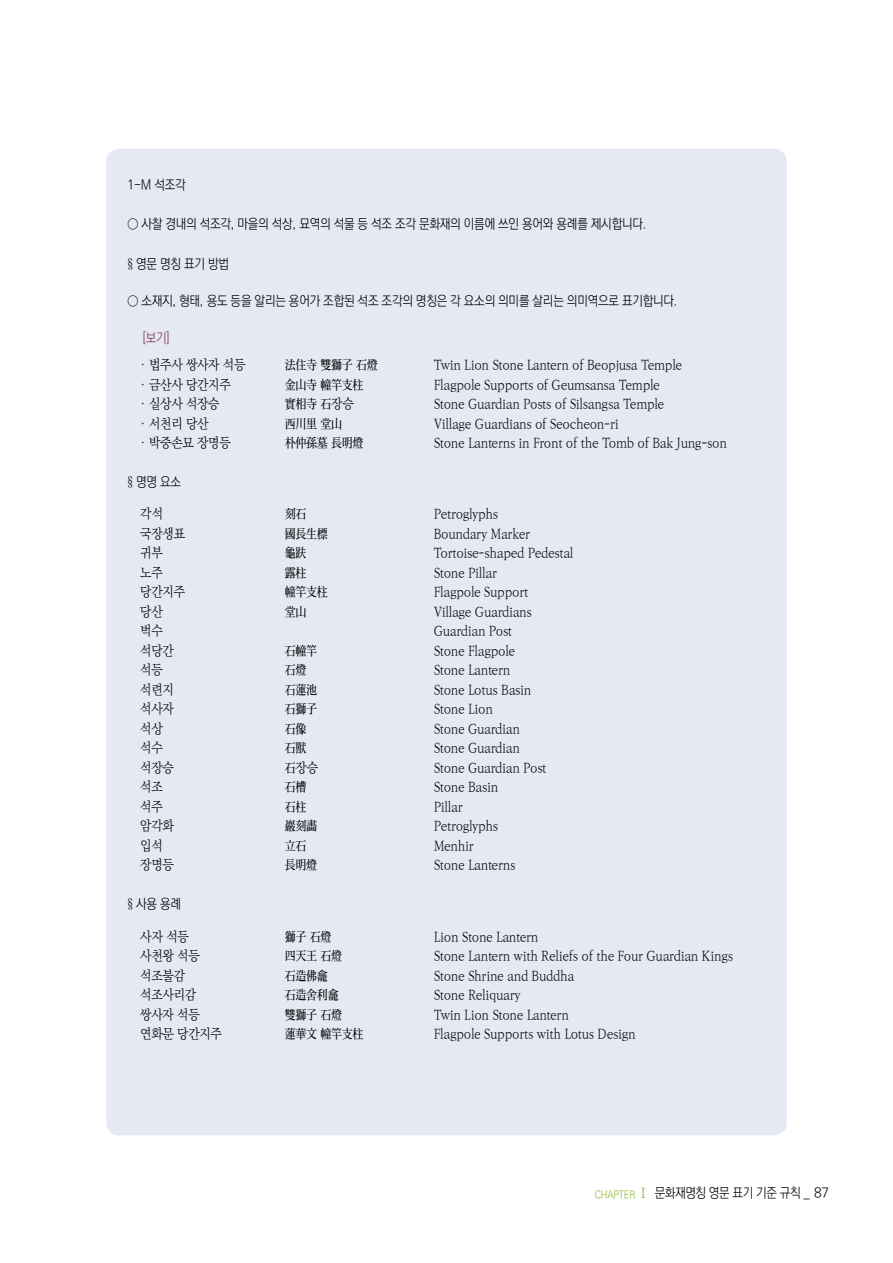
<style>
.page{position:relative;width:893px;height:1263px;background:#fff}
.page>*{position:absolute;margin:0;border:0;box-sizing:border-box;transform-origin:0 0}
.t1{font:300 13.5px "Ko Pub Batang";letter-spacing:-.02em;color:#000;scale:.9 1}
.t2{font:300 13.5px "Ko Pub Dotum";letter-spacing:-.02em;color:#000;scale:.9 1}
.t3{font:300 13.5px "Ko Pub Dotum";color:#83354e;scale:.9 1}
.s1{font-size:10.5px;color:#8eb328}
.s2{font-family:"Ko Pub Batang";color:#8eb328}
</style>
<div class="page">
<div style="left:106px;top:149px;width:681px;height:986px;background:#e4e9f4;border-radius:13px"></div>
<p class="t2" style="left:128px;top:179px;width:66px">1-M 석조각</p>
<p class="t2" style="left:128px;top:218px;width:578px">○ 사찰 경내의 석조각, 마을의 석상, 묘역의 석물 등 석조 조각 문화재의 이름에 쓰인 용어와 용례를 제시합니다.</p>
<p class="t2" style="left:128px;top:257px;width:114px">§ 영문 명칭 표기 방법</p>
<p class="t2" style="left:128px;top:294px;width:612px">○ 소재지, 형태, 용도 등을 알리는 용어가 조합된 석조 조각의 명칭은 각 요소의 의미를 살리는 의미역으로 표기합니다.</p>
<p class="t3" style="left:142px;top:331px;width:32px">[보기]</p>
<p class="t1" style="left:140px;top:358px;width:118px">· 법주사 쌍사자 석등</p>
<p class="t1" style="left:285px;top:358px;width:105px">法住寺 雙獅子 石燈</p>
<p class="t1" style="left:434px;top:358px;width:277px">Twin Lion Stone Lantern of Beopjusa Temple</p>
<p class="t1" style="left:140px;top:378px;width:102px">· 금산사 당간지주</p>
<p class="t1" style="left:285px;top:378px;width:89px">金山寺 幢竿支柱</p>
<p class="t1" style="left:434px;top:378px;width:253px">Flagpole Supports of Geumsansa Temple</p>
<p class="t1" style="left:140px;top:397px;width:90px">· 실상사 석장승</p>
<p class="t1" style="left:285px;top:397px;width:78px">實相寺 石장승</p>
<p class="t1" style="left:434px;top:397px;width:257px">Stone Guardian Posts of Silsangsa Temple</p>
<p class="t1" style="left:140px;top:417px;width:77px">· 서천리 당산</p>
<p class="t1" style="left:285px;top:417px;width:65px">西川里 堂山</p>
<p class="t1" style="left:434px;top:417px;width:207px">Village Guardians of Seocheon-ri</p>
<p class="t1" style="left:140px;top:436px;width:102px">· 박중손묘 장명등</p>
<p class="t1" style="left:285px;top:436px;width:89px">朴仲孫墓 長明燈</p>
<p class="t1" style="left:434px;top:436px;width:327px">Stone Lanterns in Front of the Tomb of Bak Jung-son</p>
<p class="t2" style="left:128px;top:475px;width:61px">§ 명명 요소</p>
<p class="t1" style="left:140px;top:507px;width:27px">각석</p>
<p class="t1" style="left:285px;top:507px;width:26px">刻石</p>
<p class="t1" style="left:434px;top:507px;width:73px">Petroglyphs</p>
<p class="t1" style="left:140px;top:527px;width:51px">국장생표</p>
<p class="t1" style="left:285px;top:527px;width:49px">國長生標</p>
<p class="t1" style="left:434px;top:527px;width:109px">Boundary Marker</p>
<p class="t1" style="left:140px;top:546px;width:27px">귀부</p>
<p class="t1" style="left:285px;top:546px;width:26px">龜趺</p>
<p class="t1" style="left:434px;top:546px;width:157px">Tortoise-shaped Pedestal</p>
<p class="t1" style="left:140px;top:566px;width:27px">노주</p>
<p class="t1" style="left:285px;top:566px;width:26px">露柱</p>
<p class="t1" style="left:434px;top:566px;width:72px">Stone Pillar</p>
<p class="t1" style="left:140px;top:585px;width:51px">당간지주</p>
<p class="t1" style="left:285px;top:585px;width:49px">幢竿支柱</p>
<p class="t1" style="left:434px;top:585px;width:107px">Flagpole Support</p>
<p class="t1" style="left:140px;top:605px;width:27px">당산</p>
<p class="t1" style="left:285px;top:605px;width:26px">堂山</p>
<p class="t1" style="left:434px;top:605px;width:110px">Village Guardians</p>
<p class="t1" style="left:140px;top:624px;width:27px">벅수</p>
<p class="t1" style="left:434px;top:624px;width:89px">Guardian Post</p>
<p class="t1" style="left:140px;top:644px;width:39px">석당간</p>
<p class="t1" style="left:285px;top:644px;width:37px">石幢竿</p>
<p class="t1" style="left:434px;top:644px;width:92px">Stone Flagpole</p>
<p class="t1" style="left:140px;top:663px;width:27px">석등</p>
<p class="t1" style="left:285px;top:663px;width:26px">石燈</p>
<p class="t1" style="left:434px;top:663px;width:87px">Stone Lantern</p>
<p class="t1" style="left:140px;top:683px;width:39px">석련지</p>
<p class="t1" style="left:285px;top:683px;width:37px">石蓮池</p>
<p class="t1" style="left:434px;top:683px;width:110px">Stone Lotus Basin</p>
<p class="t1" style="left:140px;top:702px;width:39px">석사자</p>
<p class="t1" style="left:285px;top:702px;width:37px">石獅子</p>
<p class="t1" style="left:434px;top:702px;width:67px">Stone Lion</p>
<p class="t1" style="left:140px;top:722px;width:27px">석상</p>
<p class="t1" style="left:285px;top:722px;width:26px">石像</p>
<p class="t1" style="left:434px;top:722px;width:97px">Stone Guardian</p>
<p class="t1" style="left:140px;top:741px;width:27px">석수</p>
<p class="t1" style="left:285px;top:741px;width:26px">石獸</p>
<p class="t1" style="left:434px;top:741px;width:97px">Stone Guardian</p>
<p class="t1" style="left:140px;top:761px;width:39px">석장승</p>
<p class="t1" style="left:285px;top:761px;width:38px">石장승</p>
<p class="t1" style="left:434px;top:761px;width:127px">Stone Guardian Post</p>
<p class="t1" style="left:140px;top:780px;width:27px">석조</p>
<p class="t1" style="left:285px;top:780px;width:26px">石槽</p>
<p class="t1" style="left:434px;top:780px;width:73px">Stone Basin</p>
<p class="t1" style="left:140px;top:800px;width:27px">석주</p>
<p class="t1" style="left:285px;top:800px;width:26px">石柱</p>
<p class="t1" style="left:434px;top:800px;width:34px">Pillar</p>
<p class="t1" style="left:140px;top:819px;width:39px">암각화</p>
<p class="t1" style="left:285px;top:819px;width:37px">巖刻畵</p>
<p class="t1" style="left:434px;top:819px;width:73px">Petroglyphs</p>
<p class="t1" style="left:140px;top:839px;width:27px">입석</p>
<p class="t1" style="left:285px;top:839px;width:26px">立石</p>
<p class="t1" style="left:434px;top:839px;width:46px">Menhir</p>
<p class="t1" style="left:140px;top:858px;width:39px">장명등</p>
<p class="t1" style="left:285px;top:858px;width:37px">長明燈</p>
<p class="t1" style="left:434px;top:858px;width:92px">Stone Lanterns</p>
<p class="t2" style="left:128px;top:897px;width:61px">§ 사용 용례</p>
<p class="t1" style="left:140px;top:929px;width:55px">사자 석등</p>
<p class="t1" style="left:285px;top:929px;width:53px">獅子 石燈</p>
<p class="t1" style="left:434px;top:929px;width:118px">Lion Stone Lantern</p>
<p class="t1" style="left:140px;top:949px;width:68px">사천왕 석등</p>
<p class="t1" style="left:285px;top:949px;width:65px">四天王 石燈</p>
<p class="t1" style="left:434px;top:949px;width:334px">Stone Lantern with Reliefs of the Four Guardian Kings</p>
<p class="t1" style="left:140px;top:968px;width:51px">석조불감</p>
<p class="t1" style="left:285px;top:968px;width:49px">石造佛龕</p>
<p class="t1" style="left:434px;top:968px;width:158px">Stone Shrine and Buddha</p>
<p class="t1" style="left:140px;top:988px;width:64px">석조사리감</p>
<p class="t1" style="left:285px;top:988px;width:61px">石造舍利龕</p>
<p class="t1" style="left:434px;top:988px;width:98px">Stone Reliquary</p>
<p class="t1" style="left:140px;top:1007px;width:68px">쌍사자 석등</p>
<p class="t1" style="left:285px;top:1007px;width:65px">雙獅子 石燈</p>
<p class="t1" style="left:434px;top:1007px;width:152px">Twin Lion Stone Lantern</p>
<p class="t1" style="left:140px;top:1027px;width:92px">연화문 당간지주</p>
<p class="t1" style="left:285px;top:1027px;width:89px">蓮華文 幢竿支柱</p>
<p class="t1" style="left:434px;top:1027px;width:226px">Flagpole Supports with Lotus Design</p>
<p class="t2" style="left:595px;top:1186px;width:262px"><span class="s1">CHAPTER</span> <span class="s2">Ⅰ</span> 문화재명칭 영문 표기 기준 규칙 _ 87</p>
</div>
